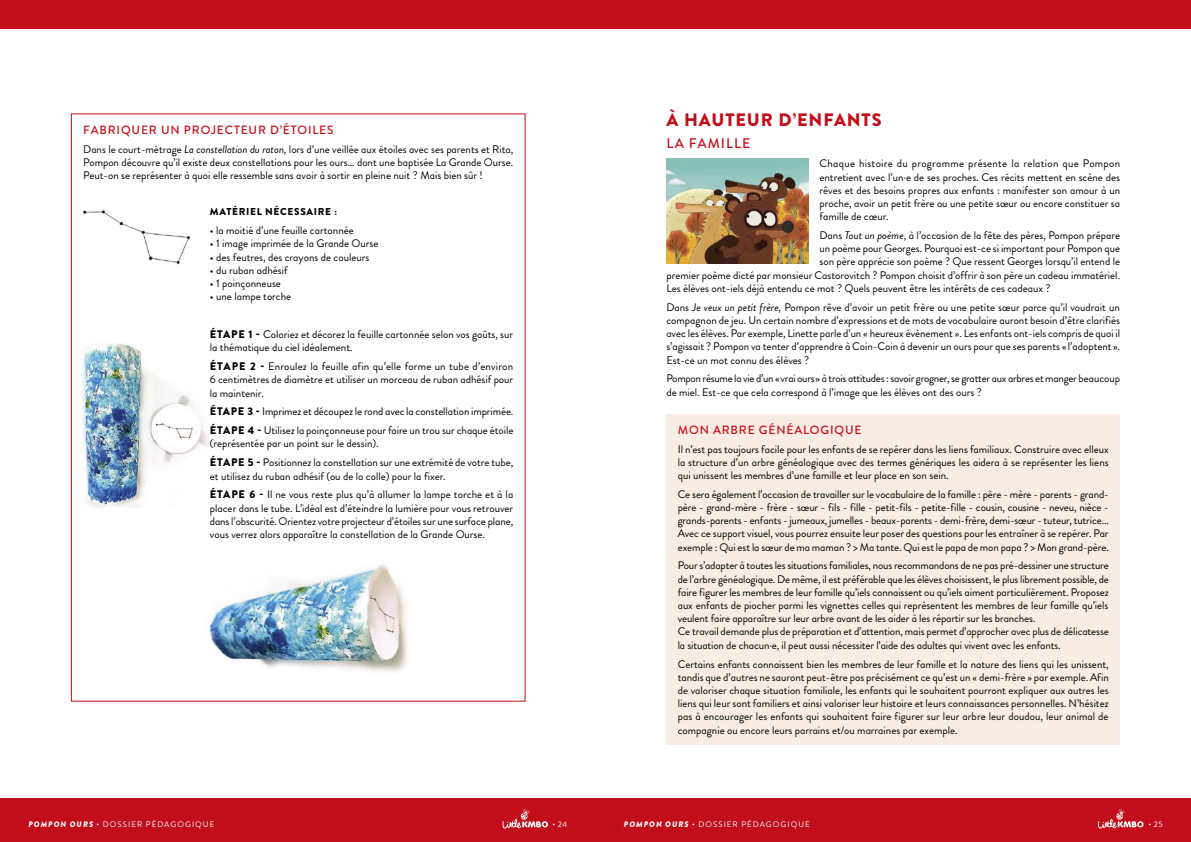
<style>
.page{position:relative;width:1191px;height:842px;background:#fff}
.page>*{position:absolute;margin:0;border:0;box-sizing:border-box;transform-origin:0 0}
.t1{font:900 18px "Brandon Grotesque";letter-spacing:.05em;color:#c20e1a}
.t2{font:500 14px "Brandon Grotesque";letter-spacing:.07em;color:#c20e1a}
.t3{font:500 12px "Brandon Grotesque";letter-spacing:.07em;color:#c20e1a}
.t4{font:11px/13.2px "Brandon Grotesque";letter-spacing:-.005em;color:#000;text-align:justify}
.t5{font:900 10px "Brandon Grotesque";letter-spacing:.07em;color:#000}
.t6{font:8px "Brandon Grotesque";letter-spacing:.13em;color:#fff}
.s1{font-style:italic}
.s2{font-weight:900}
.s3{font-weight:900;font-style:italic}
</style>
<div class="page">
<div style="left:0;top:798px;width:1191px;height:44px;background:#c20e1a"></div>
<svg style="left:502px;top:809px;width:46px;height:19px"></svg>
<div style="left:0;top:0;width:1191px;height:28px;background:#c20e1a"></div>
<svg style="left:1098px;top:809px;width:45px;height:19px"></svg>
<img style="left:83px;top:210px;width:108px;height:55px">
<img style="left:209px;top:565px;width:198px;height:107px">
<img style="left:83px;top:343px;width:125px;height:165px">
<div style="left:666px;top:414px;width:454px;height:331px;background:#f8ece4"></div>
<img style="left:666px;top:159px;width:142px;height:105px">
<p class="t3" style="left:83px;top:122px;width:252px">FABRIQUER UN PROJECTEUR D’ÉTOILES</p>
<p class="t4" style="left:83px;top:143px;width:431px">Dans le court-métrage <span class="s1">La constellation du raton,</span> lors d’une veillée aux étoiles avec ses parents et Rita, Pompon découvre qu’il existe deux constellations pour les ours… dont une baptisée La Grande Ourse.<br>Peut-on se représenter à quoi elle ressemble sans avoir à sortir en pleine nuit ? Mais bien sûr !</p>
<p class="t5" style="left:210px;top:205px;width:129px">MATÉRIEL NÉCESSAIRE :</p>
<p class="t4" style="left:210px;top:224px;width:145px">• la moitié d’une feuille cartonnée</p>
<p class="t4" style="left:210px;top:237px;width:170px">• 1 image imprimée de la Grande Ourse</p>
<p class="t4" style="left:210px;top:250px;width:161px">• des feutres, des crayons de couleurs</p>
<p class="t4" style="left:210px;top:264px;width:79px">• du ruban adhésif</p>
<p class="t4" style="left:210px;top:277px;width:73px">• 1 poinçonneuse</p>
<p class="t4" style="left:210px;top:290px;width:83px">• une lampe torche</p>
<p class="t4" style="left:210px;top:328px;width:305px"><span class="s2">ÉTAPE 1 -</span> Coloriez et décorez la feuille cartonnée selon vos goûts, sur la thématique du ciel idéalement.</p>
<p class="t4" style="left:210px;top:360px;width:305px"><span class="s2">ÉTAPE 2 -</span> Enroulez la feuille afin qu’elle forme un tube d’environ 6 centimètres de diamètre et utiliser un morceau de ruban adhésif pour la maintenir.</p>
<p class="t4" style="left:210px;top:402px;width:305px;line-height:18.9px"><span class="s2">ÉTAPE 3 -</span> Imprimez et découpez le rond avec la constellation imprimée.<br><span class="s2">ÉTAPE 4 -</span> Utilisez la poinçonneuse pour faire un trou sur chaque étoile</p>
<p class="t4" style="left:210px;top:434px;width:305px;line-height:18.9px">(représentée par un point sur le dessin).<br><span class="s2">ÉTAPE 5 -</span> Positionnez la constellation sur une extrémité de votre tube,</p>
<p class="t4" style="left:210px;top:466px;width:305px;line-height:18.9px">et utilisez du ruban adhésif (ou de la colle) pour la fixer.<br><span class="s2">ÉTAPE 6 -</span> Il ne vous reste plus qu’à allumer la lampe torche et à la</p>
<p class="t4" style="left:210px;top:501px;width:305px">placer dans le tube. L’idéal est d’éteindre la lumière pour vous retrouver dans l’obscurité. Orientez votre projecteur d’étoiles sur une surface plane, vous verrez alors apparaître la constellation de la Grande Ourse.</p>
<h1 class="t1" style="left:666px;top:107px;width:217px">À HAUTEUR D’ENFANTS</h1>
<p class="t2" style="left:666px;top:134px;width:85px">LA FAMILLE</p>
<p class="t4" style="left:819px;top:157px;width:302px">Chaque histoire du programme présente la relation que Pompon entretient avec l’un·e de ses proches. Ces récits mettent en scène des rêves et des besoins propres aux enfants : manifester son amour à un proche, avoir un petit frère ou une petite sœur ou encore constituer sa famille de cœur.</p>
<p class="t4" style="left:819px;top:229px;width:302px">Dans <span class="s1">Tout un poème</span>, à l’occasion de la fête des pères, Pompon prépare</p>
<p class="t4" style="left:819px;top:242px;width:302px">un poème pour Georges. Pourquoi est-ce si important pour Pompon que</p>
<p class="t4" style="left:819px;top:255px;width:302px">son père apprécie son poème ? Que ressent Georges lorsqu’il entend le</p>
<p class="t4" style="left:666px;top:268px;width:455px">premier poème dicté par monsieur Castorovitch ? Pompon choisit d’offrir à son père un cadeau immatériel.</p>
<p class="t4" style="left:666px;top:282px;width:386px">Les élèves ont-iels déjà entendu ce mot ? Quels peuvent être les intérêts de ces cadeaux ?</p>
<p class="t4" style="left:666px;top:300px;width:455px">Dans <span class="s1">Je veux un petit frère,</span> Pompon rêve d’avoir un petit frère ou une petite sœur parce qu’il voudrait un compagnon de jeu. Un certain nombre d’expressions et de mots de vocabulaire auront besoin d’être clarifiés avec les élèves. Par exemple, Linette parle d’un « heureux évènement ». Les enfants ont-iels compris de quoi il s’agissait ? Pompon va tenter d’apprendre à Coin-Coin à devenir un ours pour que ses parents « l’adoptent ».<br>Est-ce un mot connu des élèves ?</p>
<p class="t4" style="left:666px;top:372px;width:455px">Pompon résume la vie d’un «vrai ours» à trois attitudes : savoir grogner, se gratter aux arbres et manger beaucoup de miel. Est-ce que cela correspond à l’image que les élèves ont des ours ?</p>
<p class="t3" style="left:678px;top:421px;width:185px">MON ARBRE GÉNÉALOGIQUE</p>
<p class="t4" style="left:677px;top:442px;width:432px">Il n’est pas toujours facile pour les enfants de se repérer dans les liens familiaux. Construire avec elleux la structure d’un arbre généalogique avec des termes génériques les aidera à se représenter les liens qui unissent les membres d’une famille et leur place en son sein.</p>
<p class="t4" style="left:677px;top:488px;width:433px">Ce sera également l’occasion de travailler sur le vocabulaire de la famille : père - mère - parents - grand&shy;père - grand-mère - frère - sœur - fils - fille - petit-fils - petite-fille - cousin, cousine - neveu, nièce - grands-parents - enfants - jumeaux, jumelles - beaux-parents - demi-frère, demi-sœur - tuteur, tutrice...<br>Avec ce support visuel, vous pourrez ensuite leur poser des questions pour les entraîner à se repérer. Par exemple : Qui est la sœur de ma maman ? &gt; Ma tante. Qui est le papa de mon papa ? &gt; Mon grand-père.</p>
<p class="t4" style="left:677px;top:559px;width:433px;text-align:left">Pour s’adapter à toutes les situations familiales, nous recommandons de ne pas pré-dessiner une structure de l’arbre généalogique. De même, il est préférable que les élèves choisissent, le plus librement possible, de faire figurer les membres de leur famille qu’iels connaissent ou qu’iels aiment particulièrement. Proposez aux enfants de piocher parmi les vignettes celles qui représentent les membres de leur famille qu’iels veulent faire apparaître sur leur arbre avant de les aider à les répartir sur les branches.<br>Ce travail demande plus de préparation et d’attention, mais permet d’approcher avec plus de délicatesse la situation de chacun·e, il peut aussi nécessiter l’aide des adultes qui vivent avec les enfants.</p>
<p class="t4" style="left:677px;top:657px;width:432px">Certains enfants connaissent bien les membres de leur famille et la nature des liens qui les unissent, tandis que d’autres ne sauront peut-être pas précisément ce qu’est un « demi-frère » par exemple. Afin de valoriser chaque situation familiale, les enfants qui le souhaitent pourront expliquer aux autres les liens qui leur sont familiers et ainsi valoriser leur histoire et leurs connaissances personnelles. N’hésitez pas à encourager les enfants qui souhaitent faire figurer sur leur arbre leur doudou, leur animal de compagnie ou encore leurs parrains et/ou marraines par exemple.</p>
<p class="t6" style="left:28px;top:819px;width:188px"><span class="s3">POMPON OURS</span> • DOSSIER PÉDAGOGIQUE</p>
<p class="t6" style="left:552px;top:819px;width:16px">• 24</p>
<p class="t6" style="left:624px;top:819px;width:188px"><span class="s3">POMPON OURS</span> • DOSSIER PÉDAGOGIQUE</p>
<p class="t6" style="left:1148px;top:819px;width:16px">• 25</p>
</div>
